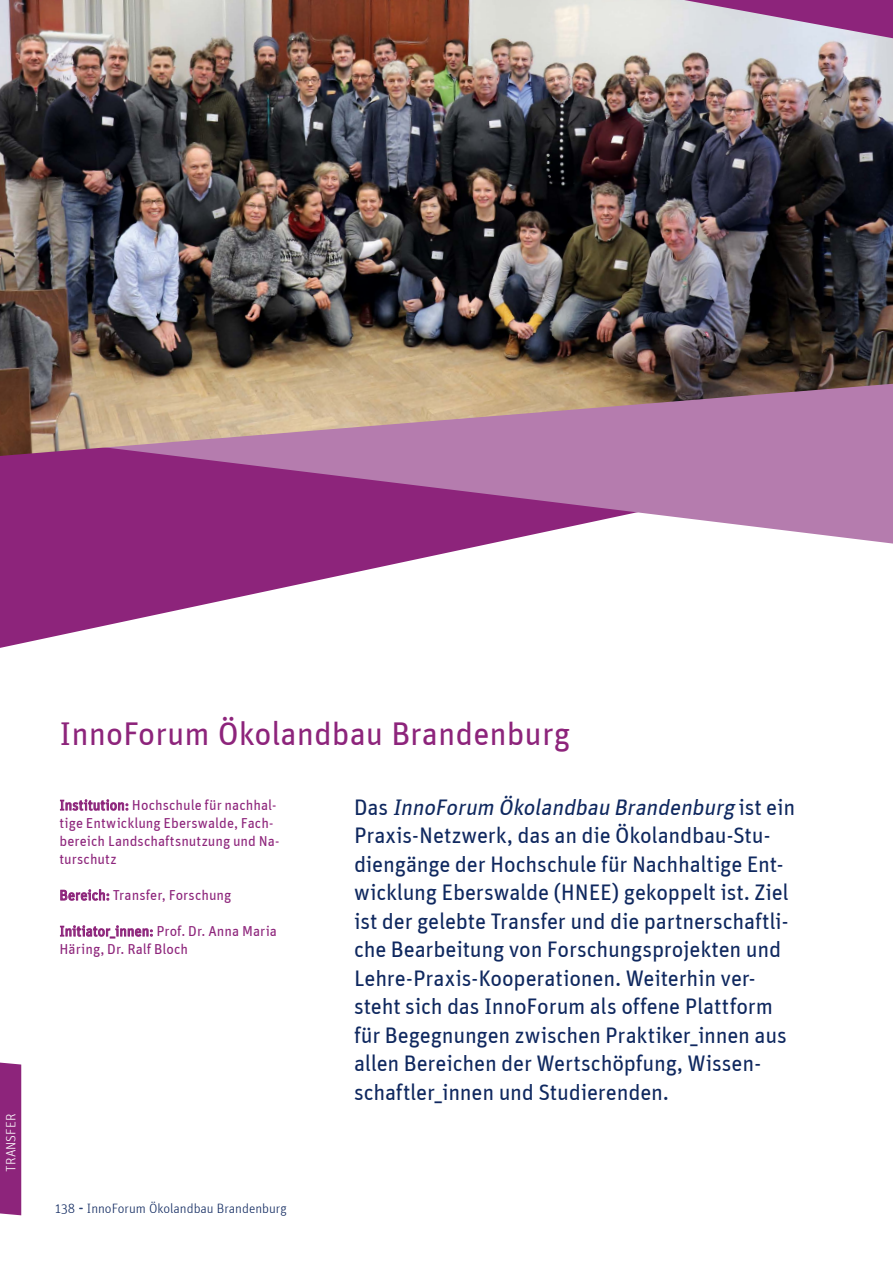
<style>
.page{position:relative;width:893px;height:1263px;background:#fff}
.page>*{position:absolute;margin:0;border:0;box-sizing:border-box;transform-origin:0 0}
.t1{font:32.85px "Unit";color:#8d247b}
.t2{font:22.5px/28.5px "Unit";letter-spacing:-.01em;color:#0f285f}
.t3{font:14.4px/18px "Unit";color:#8d247b}
.t4{font:300 13.5px "Unit";color:#0f285f}
.t5{font:300 13.5px "Unit";color:#fff}
.s1{font-style:italic}
</style>
<div class="page">
<div style="left:0;top:1062px;width:21px;height:153px;background:#8d247b"></div>
<svg style="left:0;top:544px;width:488px;height:104px"></svg>
<svg style="left:0;top:456px;width:893px;height:88px;background:#a55899"></svg>
<img style="left:0;top:0;width:893px;height:456px">
<svg style="left:60px;top:799px;width:68px;height:11px"></svg>
<svg style="left:60px;top:889px;width:49px;height:12px"></svg>
<svg style="left:60px;top:925px;width:93px;height:13px"></svg>
<svg style="left:684px;top:0;width:209px;height:38px;background:#b380b0"></svg>
<p class="t5" style="left:6px;top:1171px;width:59px;rotate:-90deg">TRANSFER</p>
<h1 class="t1" style="left:60px;top:721px;width:512px">InnoForum Ökolandbau Brandenburg</h1>
<p class="t3" style="left:60px;top:797px;width:222px">Institution: Hochschule für nachhal&shy;tige Entwicklung Eberswalde, Fach&shy;bereich Landschaftsnutzung und Na&shy;turschutz</p>
<p class="t3" style="left:60px;top:887px;width:173px">Bereich: Transfer, Forschung</p>
<p class="t3" style="left:60px;top:923px;width:219px">Initiator_innen: Prof. Dr. Anna Maria<br>Häring, Dr. Ralf Bloch</p>
<p class="t4" style="left:55px;top:1203px;width:233px">138 ∙∙∙ InnoForum Ökolandbau Brandenburg</p>
<p class="t2" style="left:354px;top:794px;width:443px">D a s <span class="s1">InnoForum Ökolandbau Brandenburg</span> i s t e in Praxis-Netzwerk, das an die Ökolandbau-Stu&shy;diengänge der Hochschule für Nachhaltige Ent&shy;wicklung Eberswalde (HNEE) gekoppelt ist. Ziel ist der gelebte Transfer und die partnerschaftli&shy;che Bearbeitung von Forschungsprojekten und Lehre-Praxis-Kooperationen. Weiterhin ver&shy;steht sich das InnoForum als offene Plattform für Begegnungen zwischen Praktiker_innen aus allen Bereichen der Wertschöpfung, Wissen&shy;schaftler_innen und Studierenden.</p>
</div>
